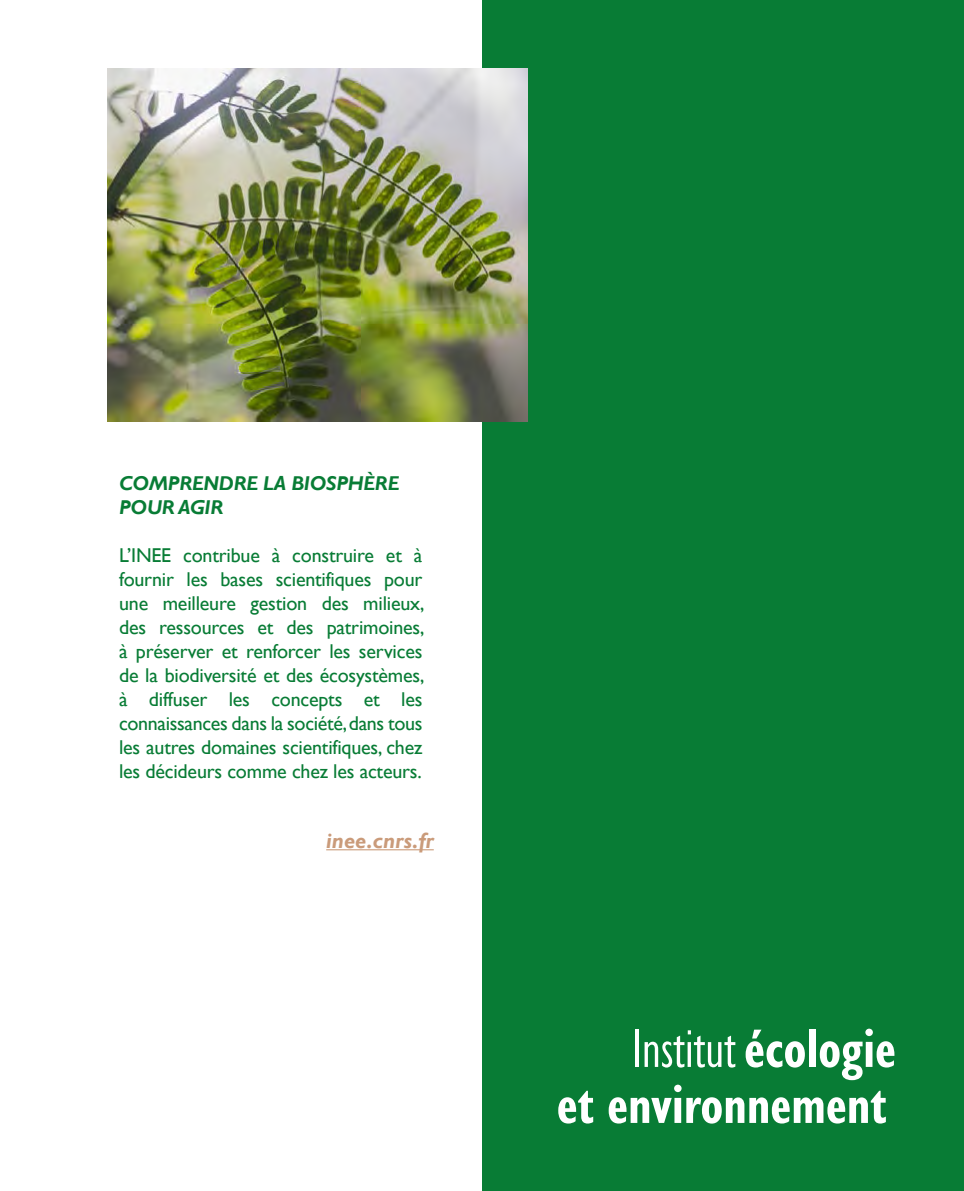
<style>
.page{position:relative;width:964px;height:1191px;background:#fff}
.page>*{position:absolute;margin:0;border:0;box-sizing:border-box;transform-origin:0 0}
.Institut{font:condensed 56px "Gill Sans Nova";color:#fff}
.Institut-2{font:700 condensed 56px "Gill Sans Nova";color:#fff}
.t1{font:italic 700 22px "Gill Sans";color:#ca9b7a}
.t2{font:20px/24px "Gill Sans";letter-spacing:-.01em;color:#087c35;text-align:justify}
.t3{font:italic 700 20px/24px "Gill Sans";letter-spacing:-.01em;color:#087c35}
.s1{font-weight:700}
</style>
<div class="page">
<div style="left:482px;top:0;width:482px;height:1191px;background:#087c35"></div>
<hr style="left:326px;top:849px;width:108px;height:1px;background:#ca9b7a">
<img style="left:108px;top:68px;width:419px;height:354px">
<p class="t3" style="left:119px;top:472px;width:282px">COMPRENDRE LA BIOSPHÈRE<br>POUR AGIR</p>
<p class="t2" style="left:119px;top:544px;width:307px">L’INEE contribue à construire et à fournir les bases scientifiques pour une meilleure gestion des milieux, des ressources et des patrimoines, à préserver et renforcer les services de la biodiversité et des écosystèmes, à diffuser les concepts et les connaissances dans la société, dans tous les autres domaines scientifiques, chez les décideurs comme chez les acteurs.</p>
<p class="t1" style="left:326px;top:828px;width:109px">inee.cnrs.fr</p>
<p class="Institut" style="left:632px;top:1012px;width:265px">Institut <span class="s1">écologie</span></p>
<p class="Institut-2" style="left:557px;top:1066px;width:331px">et environnement</p>
</div>
